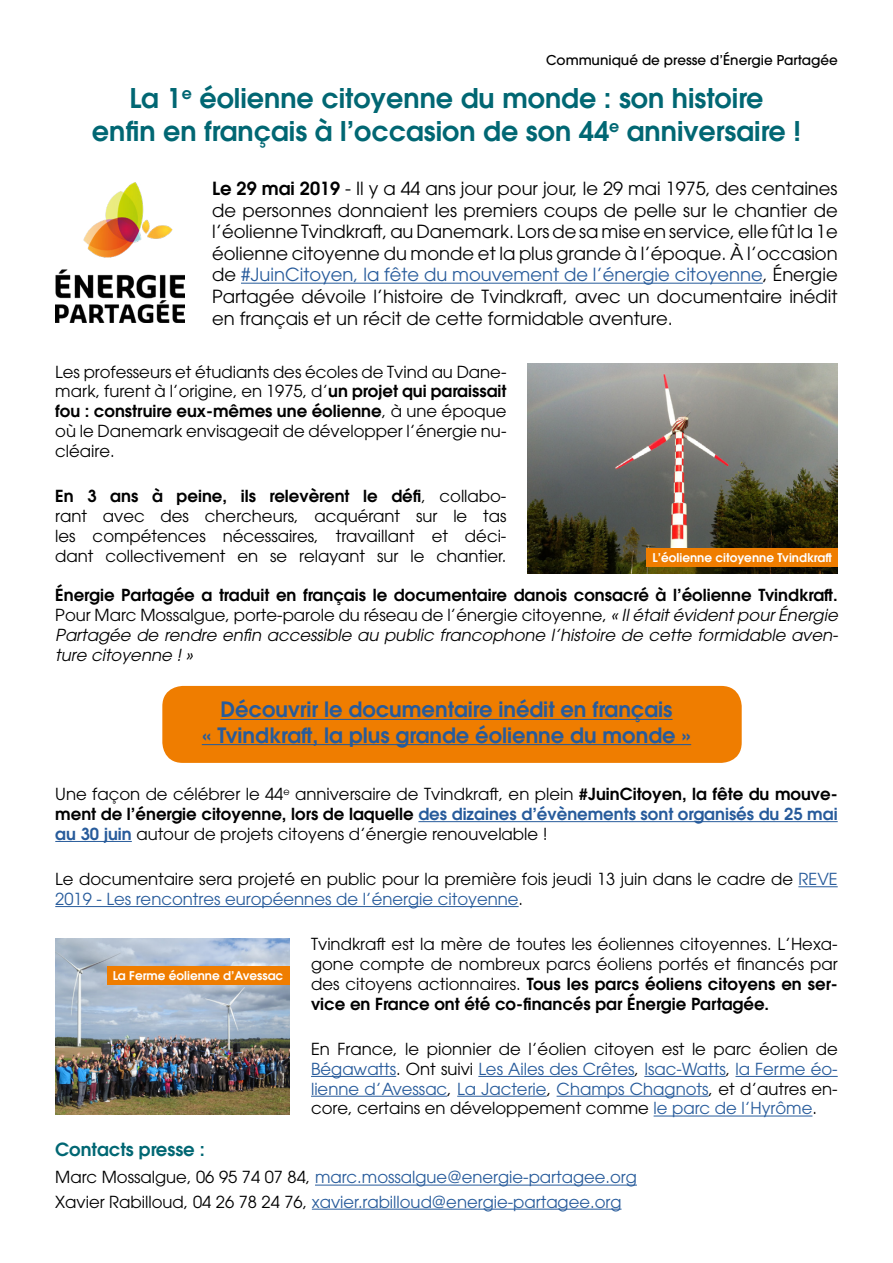
<style>
.page{position:relative;width:893px;height:1263px;background:#fff}
.page>*{position:absolute;margin:0;border:0;box-sizing:border-box;transform-origin:0 0}
.t1{font:600 27px/32.4px "ITC Avant Garde Pro";color:#016773;text-align:center}
.t2{font:600 21px/25.2px "ITC Avant Garde Pro";color:#275b9b;text-align:center}
.t3{font:18px/21.6px "ITC Avant Garde Pro";color:#000;text-align:justify}
.t4{font:600 18px "ITC Avant Garde Pro";color:#016773}
.t5{font:16.5px/19.8px "ITC Avant Garde Pro";color:#000;text-align:justify}
.t6{font:italic 16.5px/19.8px "ITC Avant Garde Pro";color:#000;text-align:justify}
.t7{font:16.5px/24px "ITC Avant Garde Pro";color:#275b9b}
.t8{font:500 13.5px "ITC Avant Garde Pro";color:#000}
.t9{font:600 12px "ITC Avant Garde Pro";color:#fff}
.s1{font-weight:600}
.s2{color:#275b9b}
.s3{font-weight:600;font-style:normal}
.s4{font-style:normal}
.s5{font-weight:600;color:#275b9b}
.s6{color:#000}
</style>
<div class="page">
<hr style="left:418px;top:821px;width:420px;height:1px;background:#275b9b">
<hr style="left:55px;top:841px;width:77px;height:1px;background:#275b9b">
<hr style="left:798px;top:886px;width:40px;height:1px;background:#275b9b">
<hr style="left:55px;top:906px;width:464px;height:1px;background:#275b9b">
<hr style="left:311px;top:1076px;width:85px;height:1px;background:#275b9b">
<hr style="left:478px;top:1076px;width:157px;height:1px;background:#275b9b">
<hr style="left:644px;top:1076px;width:82px;height:1px;background:#275b9b">
<hr style="left:735px;top:1076px;width:103px;height:1px;background:#275b9b">
<hr style="left:311px;top:1096px;width:136px;height:1px;background:#275b9b">
<hr style="left:457px;top:1096px;width:90px;height:1px;background:#275b9b">
<hr style="left:557px;top:1096px;width:151px;height:1px;background:#275b9b">
<hr style="left:654px;top:1115px;width:158px;height:1px;background:#275b9b">
<div style="left:162px;top:686px;width:580px;height:77px;background:#ef7d00;border-radius:20px"></div>
<hr style="left:241px;top:283px;width:522px;height:1px;background:#275b9b">
<img style="left:55px;top:183px;width:130px;height:139px">
<hr style="left:315px;top:1185px;width:322px;height:1px;background:#275b9b">
<hr style="left:312px;top:1209px;width:309px;height:1px;background:#275b9b">
<img style="left:528px;top:364px;width:310px;height:209px">
<img style="left:55px;top:939px;width:235px;height:175px">
<hr style="left:220px;top:719px;width:452px;height:1px;background:#275b9b">
<hr style="left:202px;top:744px;width:489px;height:1px;background:#275b9b">
<div style="left:107px;top:966px;width:183px;height:18px;background:#ef7d00"></div>
<div style="left:646px;top:549px;width:192px;height:18px;background:#ef7d00"></div>
<p class="t8" style="left:546px;top:52px;width:293px">Communiqué de presse d’Énergie Partagée</p>
<h1 class="t1" style="left:92px;top:82px;width:711px">La 1<sup>e</sup> éolienne citoyenne du monde : son histoire<br>enfin en français à l’occasion de son 44<sup>e</sup> anniversaire !</h1>
<p class="t3" style="left:212px;top:177px;width:627px"><span class="s1">Le 29 mai 2019</span> - Il y a 44 ans jour pour jour, le 29 mai 1975, des centaines de personnes donnaient les premiers coups de pelle sur le chantier de l’éolienne Tvindkraft, au Danemark. Lors de sa mise en service, elle fût la 1e éolienne citoyenne du monde et la plus grande à l’époque. À l’occasion de <span class="s2">#JuinCitoyen, la fête du mouvement de l’énergie citoyenne</span>, Énergie Partagée dévoile l’histoire de Tvindkraft, avec un documentaire inédit en français et un récit de cette formidable aventure.</p>
<p class="t5" style="left:55px;top:361px;width:453px">Les professeurs et étudiants des écoles de Tvind au Dane&shy;mark, furent à l’origine, en 1975, d’<span class="s1">un projet qui paraissait fou : construire eux-mêmes une éolienne</span>, à une époque où le Danemark envisageait de développer l’énergie nu&shy;cléaire.</p>
<p class="t5" style="left:55px;top:486px;width:453px"><span class="s1">En 3 ans à peine, ils relevèrent le défi</span>, collabo&shy;rant avec des chercheurs, acquérant sur le tas les compétences nécessaires, travaillant et déci&shy;dant collectivement en se relayant sur le chantier.</p>
<p class="t6" style="left:55px;top:585px;width:784px"><span class="s3">Énergie Partagée a traduit en français le documentaire danois consacré à l’éolienne Tvindkraft.<br></span><span class="s4">Pour Marc Mossalgue, porte-parole du réseau de l’énergie citoyenne,</span> « Il était évident pour Énergie Partagée de rendre enfin accessible au public francophone l’histoire de cette formidable aven&shy;ture citoyenne ! »</p>
<p class="t9" style="left:653px;top:550px;width:181px">L’éolienne citoyenne Tvindkraft</p>
<p class="t2" style="left:202px;top:697px;width:491px">Découvrir le documentaire inédit en français<br>« Tvindkraft, la plus grande éolienne du monde »</p>
<p class="t5" style="left:55px;top:784px;width:784px">Une façon de célébrer le 44<sup>e</sup> anniversaire de Tvindkraft, en plein <span class="s1">#JuinCitoyen, la fête du mouve&shy;ment de l’énergie citoyenne, lors de laquelle</span> <span class="s5">des dizaines d’évènements sont organisés du 25 mai au 30 juin</span> autour de projets citoyens d’énergie renouvelable !</p>
<p class="t5" style="left:55px;top:869px;width:784px">Le documentaire sera projeté en public pour la première fois jeudi 13 juin dans le cadre de <span class="s2">REVE<br>2019 - Les rencontres européennes de l’énergie citoyenne</span>.</p>
<p class="t5" style="left:311px;top:934px;width:528px">Tvindkraft est la mère de toutes les éoliennes citoyennes. L’Hexa&shy;gone compte de nombreux parcs éoliens portés et financés par des citoyens actionnaires. <span class="s1">Tous les parcs éoliens citoyens en ser&shy;vice en France ont été co-financés par Énergie Partagée.</span></p>
<p class="t5" style="left:311px;top:1039px;width:528px">En France, le pionnier de l’éolien citoyen est le parc éolien de <span class="s2">Bégawatts</span>. Ont suivi <span class="s2">Les Ailes des Crêtes</span>, <span class="s2">Isac-Watts</span>, <span class="s2">la Ferme éo&shy;lienne d’Avessac</span>, <span class="s2">La Jacterie</span>, <span class="s2">Champs Chagnots</span>, et d’autres en&shy;core, certains en développement comme <span class="s2">le parc de l’Hyrôme</span>.</p>
<p class="t9" style="left:113px;top:967px;width:172px">La Ferme éolienne d’Avessac</p>
<p class="t4" style="left:55px;top:1137px;width:151px">Contacts presse :</p>
<p class="t7" style="left:55px;top:1165px;width:583px"><span class="s6">Marc Mossalgue, 06 95 74 07 84,</span> marc.mossalgue@energie-partagee.org<br><span class="s6">Xavier Rabilloud, 04 26 78 24 76,</span> xavier.rabilloud@energie-partagee.org</p>
</div>
